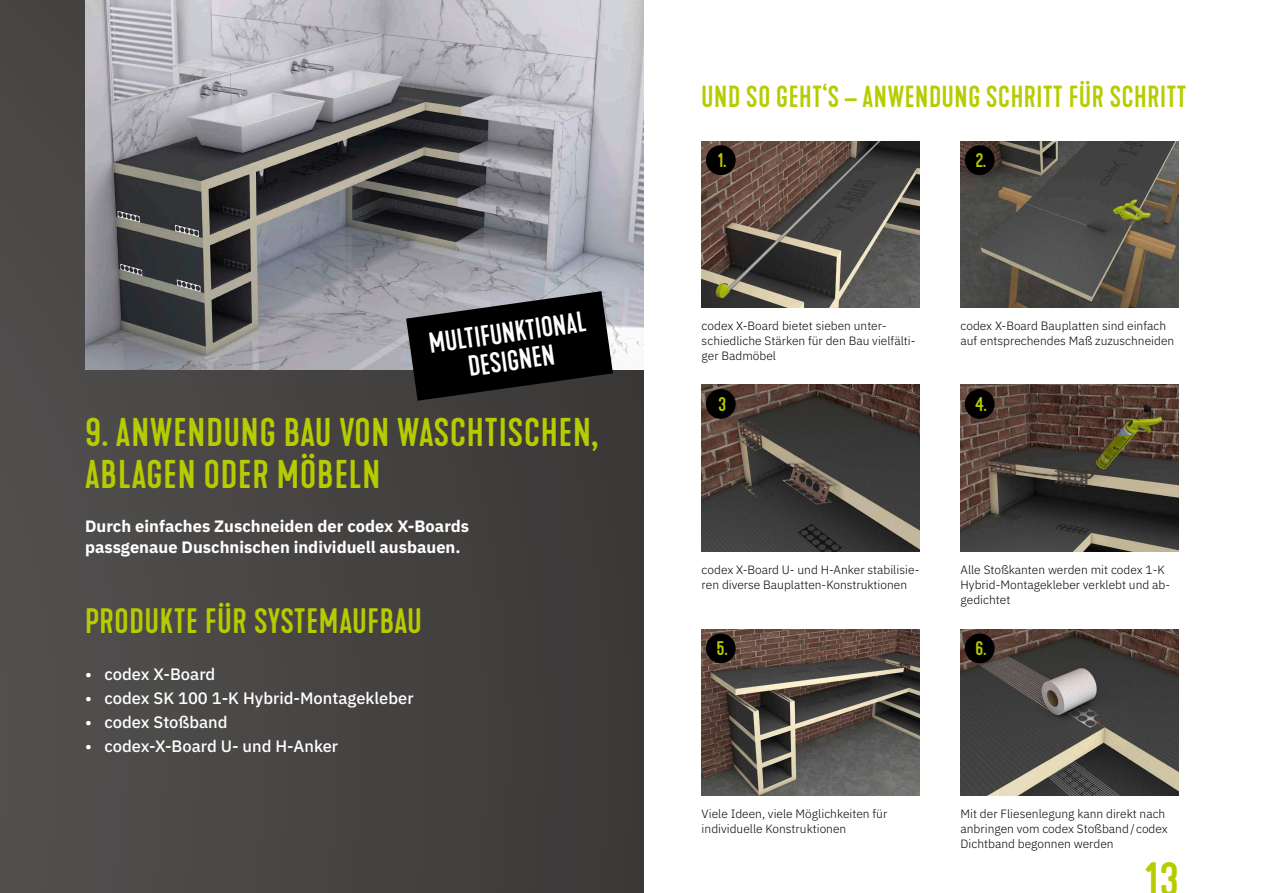
<style>
.page{position:relative;width:1263px;height:893px;background:#474543}
.page>*{position:absolute;margin:0;border:0;box-sizing:border-box;transform-origin:0 0}
.t1{font:500 45px "Kapra Neue";color:#b6cc00}
.t2{font:500 37.5px/42px "Kapra Neue";letter-spacing:.025em;color:#b6cc00}
.t3{font:500 33px "Kapra Neue";letter-spacing:.025em;color:#b6cc00}
.t4{font:500 28.5px "Kapra Neue";letter-spacing:.025em;color:#b6cc00}
.t5{font:500 27px/28.5px "Kapra Neue";color:#fff;text-align:center}
.t6{font:500 18.3px "Kapra Neue";color:#b6cc00}
.t7{font:500 16.5px "IBM Plex Sans";color:#fff}
.t8{font:700 16.5px/21px "IBM Plex Sans";color:#fff}
.t9{font:300 12px/15px "IBM Plex Sans";color:#000}
</style>
<div class="page">
<img style="left:85px;top:0;width:559px;height:370px">
<div style="left:644px;top:0;width:619px;height:893px;background:#fff"></div>
<img style="left:702px;top:141px;width:217px;height:167px">
<img style="left:702px;top:385px;width:217px;height:166px">
<img style="left:702px;top:629px;width:217px;height:167px">
<img style="left:960px;top:141px;width:218px;height:167px">
<img style="left:960px;top:385px;width:218px;height:166px">
<img style="left:960px;top:629px;width:218px;height:167px">
<div style="left:706px;top:145px;width:30px;height:30px;background:#000;border-radius:50%"></div>
<div style="left:706px;top:389px;width:30px;height:30px;background:#000;border-radius:50%"></div>
<div style="left:706px;top:633px;width:30px;height:30px;background:#000;border-radius:50%"></div>
<div style="left:965px;top:145px;width:29px;height:30px;background:#000;border-radius:50%"></div>
<div style="left:965px;top:389px;width:29px;height:30px;background:#000;border-radius:50%"></div>
<div style="left:965px;top:633px;width:29px;height:30px;background:#000;border-radius:50%"></div>
<svg style="left:405px;top:290px;width:209px;height:112px"></svg>
<h3 class="t5" style="left:427px;top:330px;width:160px;rotate:-8deg">MULTIFUNKTIONAL<br>DESIGNEN</h3>
<h2 class="t2" style="left:85px;top:412px;width:514px">9. ANWENDUNG BAU VON WASCHTISCHEN,<br>ABLAGEN ODER MÖBELN</h2>
<h3 class="t8" style="left:85px;top:514px;width:386px">Durch einfaches Zuschneiden der codex X-Boards passgenaue Duschnischen individuell ausbauen.</h3>
<h3 class="t3" style="left:85px;top:601px;width:338px">PRODUKTE FÜR SYSTEMAUFBAU</h3>
<h3 class="t7" style="left:85px;top:661px;width:132px">• codex X-Board</h3>
<h3 class="t7" style="left:85px;top:685px;width:330px">• codex SK 100 1-K Hybrid-Montagekleber</h3>
<h3 class="t7" style="left:85px;top:709px;width:144px">• codex Stoßband</h3>
<h3 class="t7" style="left:85px;top:733px;width:255px">• codex-X-Board U- und H-Anker</h3>
<h3 class="t4" style="left:702px;top:79px;width:486px">UND SO GEHT‘S – ANWENDUNG SCHRITT FÜR SCHRITT</h3>
<h3 class="t6" style="left:718px;top:150px;width:10px">1.</h3>
<h3 class="t6" style="left:976px;top:150px;width:12px">2.</h3>
<p class="t9" style="left:702px;top:317px;width:215px">codex X-Board bietet sieben unter&shy;schiedliche Stärken für den Bau vielfälti&shy;ger Badmöbel</p>
<h3 class="t6" style="left:718px;top:393px;width:9px">3</h3>
<p class="t9" style="left:960px;top:317px;width:215px">codex X-Board Bauplatten sind einfach auf entsprechendes Maß zuzuschneiden</p>
<h3 class="t6" style="left:975px;top:393px;width:13px">4.</h3>
<p class="t9" style="left:702px;top:561px;width:219px">codex X-Board U- und H-Anker stabilisie&shy;ren diverse Bauplatten-Konstruktionen</p>
<h3 class="t6" style="left:716px;top:638px;width:12px">5.</h3>
<p class="t9" style="left:960px;top:561px;width:211px">Alle Stoßkanten werden mit codex 1-K<br>Hybrid-Montagekleber verklebt und ab&shy;gedichtet</p>
<h3 class="t6" style="left:975px;top:638px;width:12px">6.</h3>
<p class="t9" style="left:702px;top:805px;width:187px">Viele Ideen, viele Möglichkeiten für individuelle Konstruktionen</p>
<p class="t9" style="left:960px;top:805px;width:209px">Mit der Fliesenlegung kann direkt nach anbringen vom codex Stoßband/ codex<br>Dichtband begonnen werden</p>
<h1 class="t1" style="left:1145px;top:853px;width:34px">13</h1>
</div>
